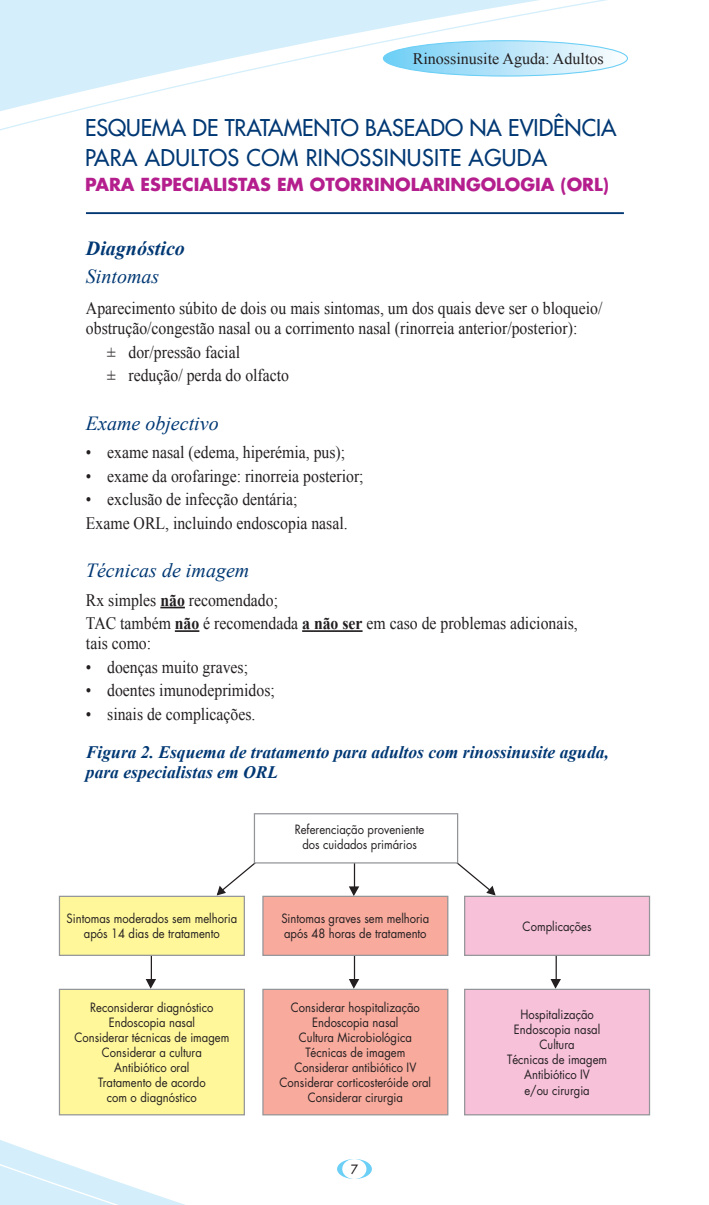
<style>
.page{position:relative;width:709px;height:1205px;background:#fff}
.page>*{position:absolute;margin:0;border:0;box-sizing:border-box;transform-origin:0 0}
.t1{font:22.5px/30px "Futura";color:#013874}
.t2{font:italic 20px "Times New Roman";color:#013874}
.t3{font:italic 700 20px "Times New Roman";color:#013874}
.t4{font:17.5px/23.5px "Times New Roman";color:#231f20;scale:.9 1}
.t5{font:italic 700 17.5px/20px "Times New Roman";color:#013874}
.t6{font:700 17.5px "Futura";color:#b41e8d}
.t7{font:16px "Times New Roman";color:#231f20}
.t8{font:12.5px/15px "Futura";color:#231f20;text-align:center;scale:.9 1}
.t9{font:12.5px "Futura";color:#231f20}
.s1{font-weight:700}
</style>
<div class="page">
<svg style="left:0;top:0;width:628px;height:215px"></svg>
<svg style="left:0;top:813px;width:651px;height:392px"></svg>
<svg style="left:160px;top:607px;width:25px;height:1px"></svg>
<hr style="left:175px;top:630px;width:24px;height:2px;background:#231f20">
<hr style="left:302px;top:630px;width:60px;height:2px;background:#231f20">
<hr style="left:86px;top:212px;width:538px;height:2px;background:#013874">
<svg style="left:337px;top:1159px;width:35px;height:20px"></svg>
<div style="left:342px;top:1159px;width:24px;height:20px;background:#fff;border-radius:50%"></div>
<svg style="left:383px;top:41px;width:244px;height:35px"></svg>
<div style="left:383px;top:40px;width:245px;height:37px;border:1px solid #6bcff6;border-radius:50%"></div>
<hr style="left:151px;top:925px;width:1px;height:60px;background:#231f20">
<svg style="left:146px;top:979px;width:10px;height:10px"></svg>
<hr style="left:354px;top:925px;width:1px;height:60px;background:#231f20">
<svg style="left:349px;top:979px;width:10px;height:10px"></svg>
<hr style="left:354px;top:832px;width:1px;height:60px;background:#231f20">
<svg style="left:349px;top:886px;width:10px;height:10px"></svg>
<hr style="left:555px;top:925px;width:2px;height:60px;background:#231f20">
<svg style="left:550px;top:979px;width:11px;height:10px"></svg>
<svg style="left:216px;top:851px;width:53px;height:45px"></svg>
<svg style="left:443px;top:851px;width:53px;height:45px"></svg>
<div style="left:254px;top:814px;width:203px;height:49px;background:#fff"></div>
<div style="left:254px;top:813px;width:204px;height:50px;border:1px solid #939598"></div>
<div style="left:59px;top:896px;width:185px;height:59px;background:#fff79a"></div>
<div style="left:59px;top:896px;width:186px;height:60px;border:1px solid #939598"></div>
<div style="left:263px;top:896px;width:185px;height:59px;background:#f8aa9d"></div>
<div style="left:262px;top:896px;width:186px;height:60px;border:1px solid #939598"></div>
<div style="left:464px;top:896px;width:185px;height:59px;background:#f7c1d9"></div>
<div style="left:464px;top:896px;width:186px;height:60px;border:1px solid #939598"></div>
<div style="left:59px;top:989px;width:185px;height:126px;background:#fff79a"></div>
<div style="left:59px;top:989px;width:186px;height:126px;border:1px solid #939598"></div>
<div style="left:263px;top:989px;width:185px;height:126px;background:#f8aa9d"></div>
<div style="left:262px;top:989px;width:186px;height:126px;border:1px solid #939598"></div>
<div style="left:464px;top:989px;width:185px;height:126px;background:#f7c1d9"></div>
<div style="left:464px;top:989px;width:186px;height:126px;border:1px solid #939598"></div>
<p class="t7" style="left:412px;top:49px;width:192px">Rinossinusite Aguda: Adultos</p>
<h1 class="t1" style="left:85px;top:112px;width:533px">ESQUEMA DE TRATAMENTO BASEADO NA EVIDÊNCIA<br>PARA ADULTOS COM RINOSSINUSITE AGUDA</h1>
<h3 class="t6" style="left:85px;top:172px;width:525px">PARA ESPECIALISTAS EM OTORRINOLARINGOLOGIA (ORL)</h3>
<h2 class="t3" style="left:86px;top:237px;width:100px">Diagnóstico</h2>
<h2 class="t2" style="left:86px;top:265px;width:75px">Sintomas</h2>
<h3 class="t4" style="left:86px;top:298px;width:575px;line-height:20px">Aparecimento súbito de dois ou mais sintomas, um dos quais deve ser o bloqueio/ obstrução/congestão nasal ou a corrimento nasal (rinorreia anterior/posterior):</h3>
<h3 class="t4" style="left:107px;top:340px;width:203px">± dor/pressão facial<br>± redução/ perda do olfacto</h3>
<h2 class="t2" style="left:86px;top:411px;width:134px">Exame objectivo</h2>
<h3 class="t4" style="left:86px;top:440px;width:289px">• exame nasal (edema, hiperémia, pus);</h3>
<h3 class="t4" style="left:86px;top:464px;width:310px">• exame da orofaringe: rinorreia posterior;</h3>
<h3 class="t4" style="left:86px;top:487px;width:292px">• exclusão de infecção dentária;<br>Exame ORL, incluindo endoscopia nasal.</h3>
<h2 class="t2" style="left:86px;top:559px;width:165px">Técnicas de imagem</h2>
<h3 class="t4" style="left:86px;top:588px;width:548px">Rx simples <span class="s1">não</span> recomendado;<br>TAC também <span class="s1">não</span> é recomendada <span class="s1">a não ser</span> em caso de problemas adicionais,</h3>
<h3 class="t4" style="left:86px;top:631px;width:74px">tais como:</h3>
<h3 class="t4" style="left:86px;top:655px;width:182px">• doenças muito graves;</h3>
<h3 class="t4" style="left:86px;top:678px;width:211px">• doentes imunodeprimidos;</h3>
<h3 class="t4" style="left:86px;top:702px;width:190px">• sinais de complicações.</h3>
<h3 class="t5" style="left:86px;top:741px;width:524px">Figura 2. Esquema de tratamento para adultos com rinossinusite aguda, para especialistas em ORL</h3>
<p class="t8" style="left:295px;top:822px;width:146px">Referenciação proveniente dos cuidados primários</p>
<p class="t8" style="left:67px;top:911px;width:191px">Sintomas moderados sem melhoria após 14 dias de tratamento</p>
<p class="t8" style="left:281px;top:911px;width:166px;text-align:left">Sintomas graves sem melhoria após 48 horas de tratamento</p>
<p class="t8" style="left:522px;top:918px;width:78px">Complicações</p>
<p class="t8" style="left:74px;top:999px;width:174px">Reconsiderar diagnóstico<br>Endoscopia nasal<br>Considerar técnicas de imagem<br>Considerar a cultura<br>Antibiótico oral<br>Tratamento de acordo<br>com o diagnóstico</p>
<p class="t8" style="left:279px;top:999px;width:170px">Considerar hospitalização<br>Endoscopia nasal<br>Cultura Microbiológica<br>Técnicas de imagem<br>Considerar antibiótico IV<br>Considerar corticosteróide oral<br>Considerar cirurgia</p>
<p class="t8" style="left:507px;top:1007px;width:113px">Hospitalização<br>Endoscopia nasal<br>Cultura<br>Técnicas de imagem<br>Antibiótico IV<br>e/ou cirurgia</p>
<p class="t9" style="left:351px;top:1161px;width:9px">7</p>
</div>
